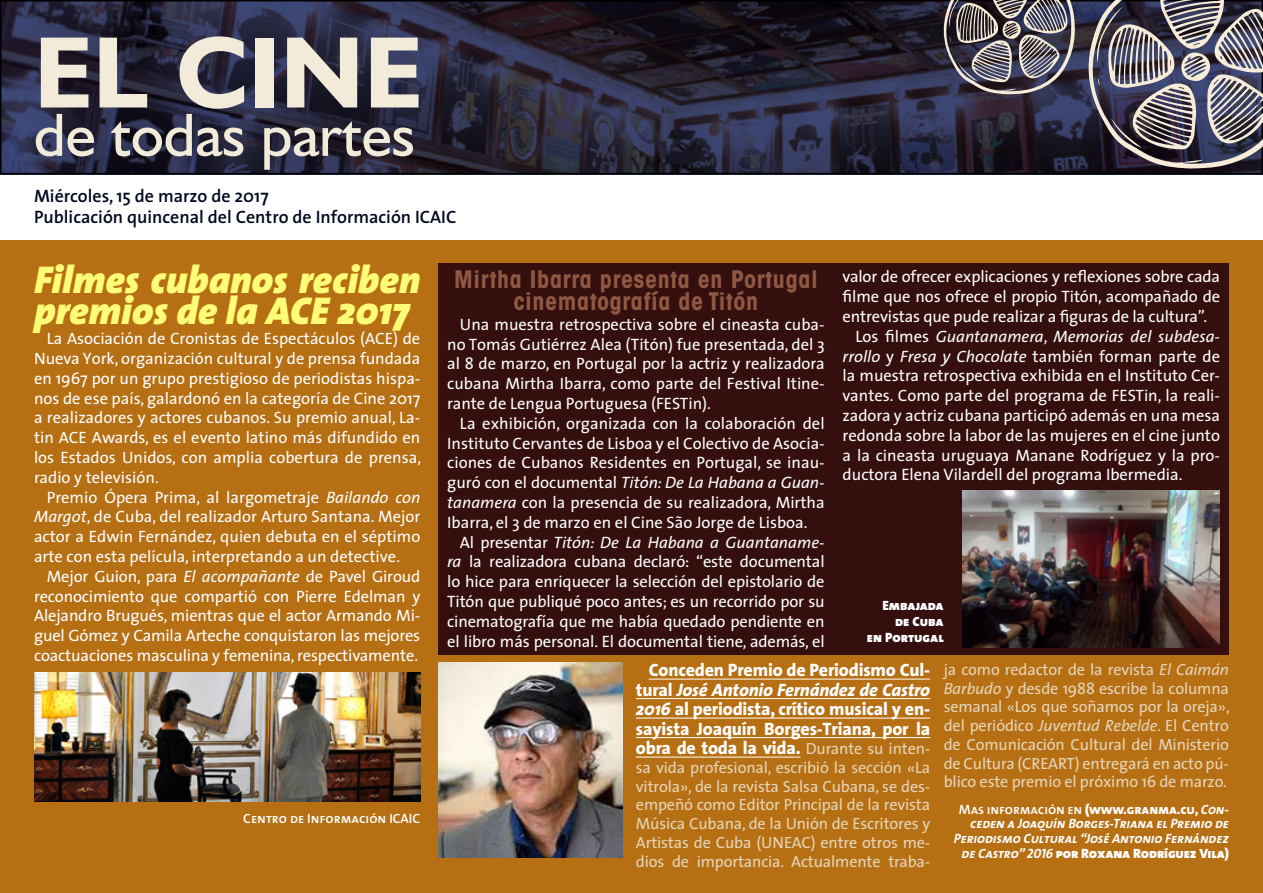
<style>
.page{position:relative;width:1263px;height:893px;background:#fff}
.page>*{position:absolute;margin:0;border:0;box-sizing:border-box;transform-origin:0 0}
.t1{font:700 102.3px "Humanist 521 BT";color:#f2ebd9}
.t2{font:61.35px "Humanist 521 BT";color:#f2ebd9}
.t3{font:italic 900 39px/31.5px "The Sans";color:#fffd78}
.t4{font:700 condensed 24px/22.5px "ITC Avant Garde Std";letter-spacing:.03em;color:#8f5843;text-align:center}
.t5{font:800 18px/19.5px "The Sans";letter-spacing:-.01em;color:#fff;text-align:justify}
.t6{font:600 18px/21.6px "The Sans";color:#00091f}
.t7{font:16.5px/19.8px "The Sans";color:#fff;text-align:justify}
.t8{font:italic 16.5px "The Sans";color:#fff}
.t9{font:16.2px/18.8px "The Sans";letter-spacing:-.01em;color:#e5d6ba;text-align:justify}
.t10{font:13.5px/14.5px "The Sans Bold Italic Caps";letter-spacing:-.01em;color:#fff;text-align:right}
.t11{font:13.5px/16.2px "The Sans Black Caps";letter-spacing:-.01em;color:#fff;text-align:right}
.t12{font:13.5px "The Sans Semi Bold Caps";color:#fff}
.s1{font-style:italic}
.s2{font-weight:400;font-size:16.2px;color:#e5d6ba}
.s3{font-style:normal}
.s4{font-family:"The Sans Black Caps"}
.s5{font-family:"The Sans Extra Bold Caps"}
.s6{font-family:"The Sans Bold Italic Caps"}
</style>
<div class="page">
<div style="left:0;top:240px;width:1263px;height:653px;background:#b66f13"></div>
<div style="left:438px;top:264px;width:791px;height:391px;background:#350f0e"></div>
<img style="left:3px;top:3px;width:1257px;height:168px">
<div style="left:0;top:0;width:1263px;height:174px;border:2px solid #000"></div>
<svg style="left:1087px;top:0;width:176px;height:168px;background:#64616d"></svg>
<svg style="left:943px;top:0;width:132px;height:94px;background:#656069"></svg>
<img style="left:438px;top:663px;width:184px;height:195px">
<hr style="left:649px;top:679px;width:281px;height:1px;background:#fff">
<hr style="left:636px;top:698px;width:294px;height:1px;background:#fff">
<hr style="left:636px;top:718px;width:294px;height:1px;background:#fff">
<hr style="left:636px;top:737px;width:294px;height:1px;background:#fff">
<hr style="left:636px;top:757px;width:164px;height:1px;background:#fff">
<img style="left:962px;top:490px;width:257px;height:157px">
<img style="left:34px;top:673px;width:386px;height:129px">
<h1 class="t1" style="left:34px;top:9px;width:390px">EL CINE</h1>
<h2 class="t2" style="left:34px;top:97px;width:382px">de todas partes</h2>
<p class="t6" style="left:34px;top:184px;width:424px">Miércoles, 15 de marzo de 2017<br>Publicación quincenal del Centro de Información ICAIC</p>
<h3 class="t3" style="left:34px;top:263px;width:388px">Filmes cubanos reciben premios de la ACE 2017</h3>
<p class="t7" style="left:34px;top:328px;width:389px;text-indent:13px">La Asociación de Cronistas de Espectáculos (ACE) de Nueva York, organización cultural y de prensa fundada en 1967 por un grupo prestigioso de periodistas hispa&shy;nos de ese país, galardonó en la categoría de Cine 2017 a realizadores y actores cubanos. Su premio anual, La&shy;tin ACE Awards, es el evento latino más difundido en los Estados Unidos, con amplia cobertura de prensa, radio y televisión.</p>
<p class="t7" style="left:34px;top:487px;width:388px;text-indent:13px">Premio Ópera Prima, al largometraje <span class="s1">Bailando con Margot</span>, de Cuba, del realizador Arturo Santana. Mejor actor a Edwin Fernández, quien debuta en el séptimo arte con esta película, interpretando a un detective.</p>
<p class="t7" style="left:34px;top:566px;width:388px;text-indent:13px">Mejor Guion, para <span class="s1">El acompañante</span> de Pavel Giroud reconocimiento que compartió con Pierre Edelman y Alejandro Brugués, mientras que el actor Armando Mi&shy;guel Gómez y Camila Arteche conquistaron las mejores coactuaciones masculina y femenina, respectivamente.</p>
<h3 class="t4" style="left:454px;top:267px;width:365px">Mirtha Ibarra presenta en Portugal cinematografía de Titón</h3>
<p class="t7" style="left:447px;top:314px;width:379px;text-indent:13px">Una muestra retrospectiva sobre el cineasta cuba&shy;no Tomás Gutiérrez Alea (Titón) fue presentada, del 3 al 8 de marzo, en Portugal por la actriz y realizadora cubana Mirtha Ibarra, como parte del Festival Itine&shy;rante de Lengua Portuguesa (FESTin).</p>
<p class="t7" style="left:447px;top:413px;width:379px;text-indent:13px">La exhibición, organizada con la colaboración del Instituto Cervantes de Lisboa y el Colectivo de Asocia&shy;ciones de Cubanos Residentes en Portugal, se inau&shy;guró con el documental <span class="s1">Titón: De La Habana a Guan&shy;tanamera</span> con la presencia de su realizadora, Mirtha Ibarra, el 3 de marzo en el Cine São Jorge de Lisboa.</p>
<p class="t7" style="left:447px;top:532px;width:379px;text-indent:13px">Al presentar <span class="s1">Titón: De La Habana a Guantaname&shy;ra</span> la realizadora cubana declaró: “este documental lo hice para enriquecer la selección del epistolario de Titón que publiqué poco antes; es un recorrido por su cinematografía que me había quedado pendiente en el libro más personal. El documental tiene, además, el</p>
<p class="t5" style="left:636px;top:660px;width:296px;text-indent:13px">Conceden Premio de Periodismo Cul&shy;tural <span class="s1">José Antonio Fernández de Castro 2016</span> al periodista, crítico musical y en&shy;sayista Joaquín Borges-Triana, por la obra de toda la vida. <span class="s2">Durante su inten-</span></p>
<p class="t9" style="left:636px;top:758px;width:296px">sa vida profesional, escribió la sección «La vitrola», de la revista Salsa Cubana, se des&shy;empeñó como Editor Principal de la revista Música Cubana, de la Unión de Escritores y Artistas de Cuba (UNEAC) entre otros me&shy;dios de importancia. Actualmente traba-</p>
<p class="t7" style="left:843px;top:266px;width:379px">valor de ofrecer explicaciones y reflexiones sobre cada</p>
<p class="t7" style="left:843px;top:286px;width:379px">filme que nos ofrece el propio Titón, acompañado de</p>
<p class="t7" style="left:843px;top:306px;width:366px">entrevistas que pude realizar a figuras de la cultura”.</p>
<p class="t8" style="left:855px;top:322px;width:366px"><span class="s3">Los filmes</span> Guantanamera<span class="s3">,</span> Memorias del subdesa-</p>
<p class="t8" style="left:843px;top:342px;width:379px">rrollo <span class="s3">y</span> Fresa y Chocolate <span class="s3">también forman parte de</span></p>
<p class="t7" style="left:843px;top:365px;width:379px">la muestra retrospectiva exhibida en el Instituto Cer-</p>
<p class="t7" style="left:843px;top:385px;width:379px">vantes. Como parte del programa de FESTin, la reali-</p>
<p class="t7" style="left:843px;top:405px;width:379px">zadora y actriz cubana participó además en una mesa</p>
<p class="t7" style="left:843px;top:425px;width:379px">redonda sobre la labor de las mujeres en el cine junto</p>
<p class="t7" style="left:843px;top:445px;width:379px">a la cineasta uruguaya Manane Rodríguez y la pro-</p>
<p class="t7" style="left:843px;top:464px;width:341px">ductora Elena Vilardell del programa Ibermedia.</p>
<p class="t11" style="left:867px;top:597px;width:78px">Embajada de Cuba<br>en Portugal</p>
<p class="t9" style="left:944px;top:659px;width:287px">ja como redactor de la revista <span class="s1">El Caimán Barbudo</span> y desde 1988 escribe la columna semanal «Los que soñamos por la oreja», del periódico <span class="s1">Juventud Rebelde</span>. El Centro de Comunicación Cultural del Ministerio de Cultura (CREART) entregará en acto pú&shy;blico este premio el próximo 16 de marzo.</p>
<p class="t12" style="left:959px;top:798px;width:272px">Mas información en <span class="s4">(</span><span class="s5">www.granma.cu,</span> <span class="s6">Con-</span></p>
<p class="t10" style="left:954px;top:816px;width:276px">ceden a Joaquín Borges-Triana el Premio de<br>Periodismo Cultural “José Antonio Fernández</p>
<p class="t11" style="left:961px;top:845px;width:269px"><span class="s6">de Castro” 2016</span> por Roxana Rodríguez Vila)</p>
<p class="t12" style="left:243px;top:807px;width:179px">Centro de Información ICAIC</p>
</div>
